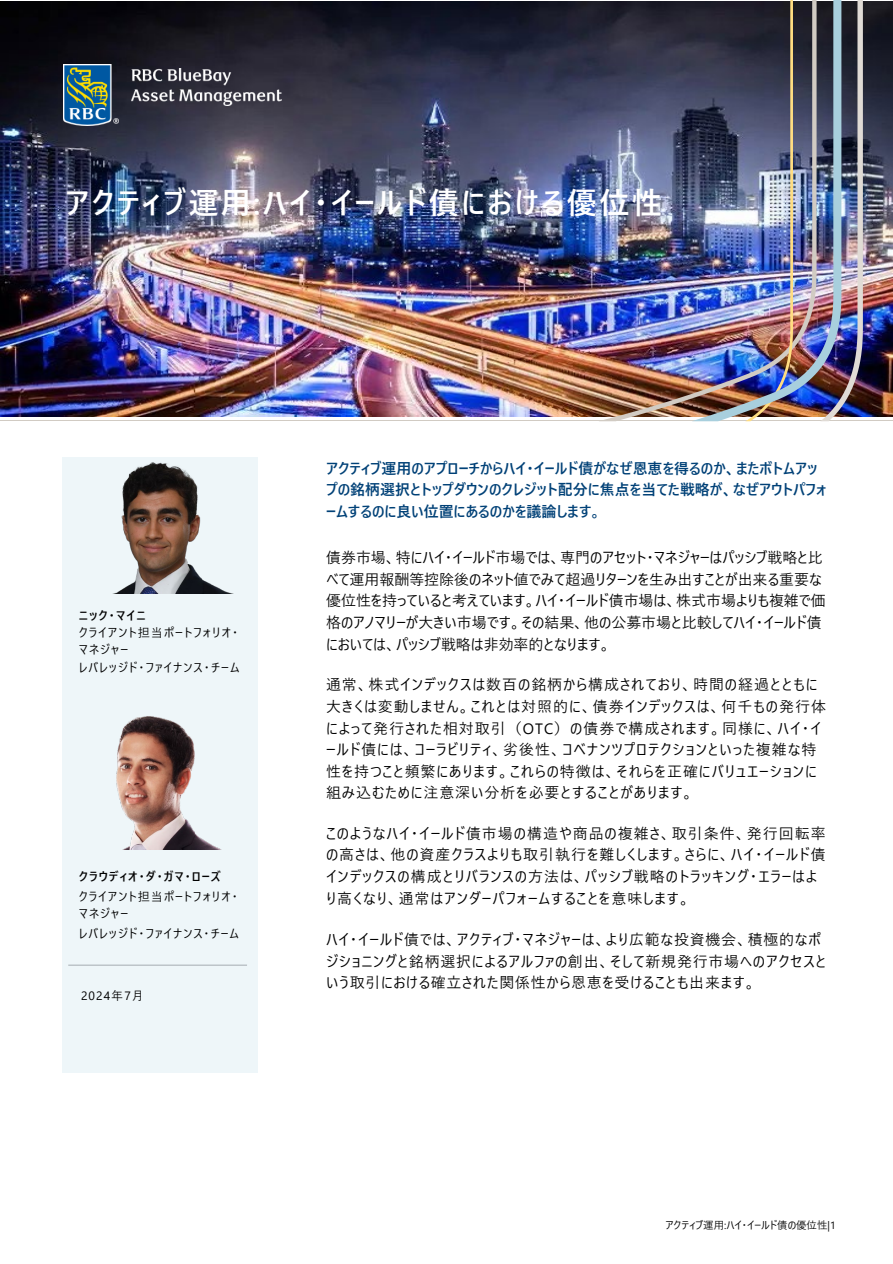
<style>
.page{position:relative;width:893px;height:1264px;background:#fff}
.page>*{position:absolute;margin:0;border:0;box-sizing:border-box;transform-origin:0 0}
.t1{font:700 30px "Yu Gothic UI";letter-spacing:.08em;color:#fff}
.t2{font:15px/21.6px "Yu Gothic UI";letter-spacing:.06em;color:#000}
.t3{font:15px/21.6px "Yu Gothic UI";color:#000}
.t4{font:700 15px/21.6px "Yu Gothic UI";color:#004177}
.t5{font:12px/17px "Yu Gothic UI";letter-spacing:.09em;color:#000}
.t6{font:700 12px "Yu Gothic UI";letter-spacing:.085em;color:#000}
.t7{font:10.5px "Yu Gothic UI";color:#000}
</style>
<div class="page">
<img style="left:0;top:1px;width:892px;height:415px">
<div style="left:62px;top:457px;width:195px;height:615px;background:#eef6f9"></div>
<hr style="left:0;top:420px;width:892px;height:1px;background:#d1cbc3">
<img style="left:64px;top:64px;width:55px;height:62px">
<img style="left:132px;top:68px;width:150px;height:38px">
<img style="left:598px;top:1px;width:93px;height:419px">
<img style="left:841px;top:0;width:21px;height:417px">
<img style="left:691px;top:0;width:150px;height:421px">
<img style="left:116px;top:716px;width:104px;height:133px">
<img style="left:116px;top:462px;width:114px;height:131px">
<hr style="left:68px;top:964px;width:179px;height:1px;background:#a4abb1">
<p class="t1" style="left:65px;top:186px;width:598px">アクティブ運用:ハイ・イールド債における優位性</p>
<p class="t6" style="left:79px;top:609px;width:69px">ニック・マイニ</p>
<p class="t5" style="left:79px;top:622px;width:161px;line-height:16.5px">クライアント担当ポートフォリオ・マネジャー</p>
<p class="t5" style="left:79px;top:657px;width:162px">レバレッジド・ファイナンス・チーム</p>
<p class="t6" style="left:79px;top:869px;width:143px">クラウディオ・ダ・ガマ・ローズ</p>
<p class="t5" style="left:79px;top:886px;width:160px">クライアント担当ポートフォリオ・マネジャー</p>
<p class="t5" style="left:79px;top:923px;width:162px">レバレッジド・ファイナンス・チーム</p>
<p class="t5" style="left:81px;top:985px;width:65px">2024年7月</p>
<p class="t4" style="left:326px;top:457px;width:502px">アクティブ運用のアプローチからハイ・イールド債がなぜ恩恵を得るのか、またボトムアップの銘柄選択とトップダウンのクレジット配分に焦点を当てた戦略が、なぜアウトパフォームするのに良い位置にあるのかを議論します。</p>
<p class="t3" style="left:326px;top:545px;width:501px">債券市場、特にハイ・イールド市場では、専門のアセット・マネジャーはパッシブ戦略と比べて運用報酬等控除後のネット値でみて超過リターンを生み出すことが出来る重要な優位性を持っていると考えています。ハイ・イールド債市場は、株式市場よりも複雑で価格のアノマリーが大きい市場です。その結果、他の公募市場と比較してハイ・イールド債においては、パッシブ戦略は非効率的となります。</p>
<p class="t2" style="left:326px;top:672px;width:501px">通常、株式インデックスは数百の銘柄から構成されており、時間の経過とともに大きくは変動しません。これとは対照的に、債券インデックスは、何千もの発行体によって発行された相対取引（OTC）の債券で構成されます。同様に、ハイ・イールド債には、コーラビリティ、劣後性、コベナンツプロテクションといった複雑な特性を持つこと頻繁にあります。これらの特徴は、それらを正確にバリュエーションに組み込むために注意深い分析を必要とすることがあります。</p>
<p class="t2" style="left:326px;top:820px;width:501px">このようなハイ・イールド債市場の構造や商品の複雑さ、取引条件、発行回転率の高さは、他の資産クラスよりも取引執行を難しくします。さらに、ハイ・イールド債インデックスの構成とリバランスの方法は、パッシブ戦略のトラッキング・エラーはより高くなり、通常はアンダーパフォームすることを意味します。</p>
<p class="t2" style="left:326px;top:926px;width:501px">ハイ・イールド債では、アクティブ・マネジャーは、より広範な投資機会、積極的なポジショニングと銘柄選択によるアルファの創出、そして新規発行市場へのアクセスという取引における確立された関係性から恩恵を受けることも出来ます。</p>
<p class="t7" style="left:665px;top:1215px;width:172px">アクティブ運用:ハイ・イールド債の優位性|1</p>
</div>
